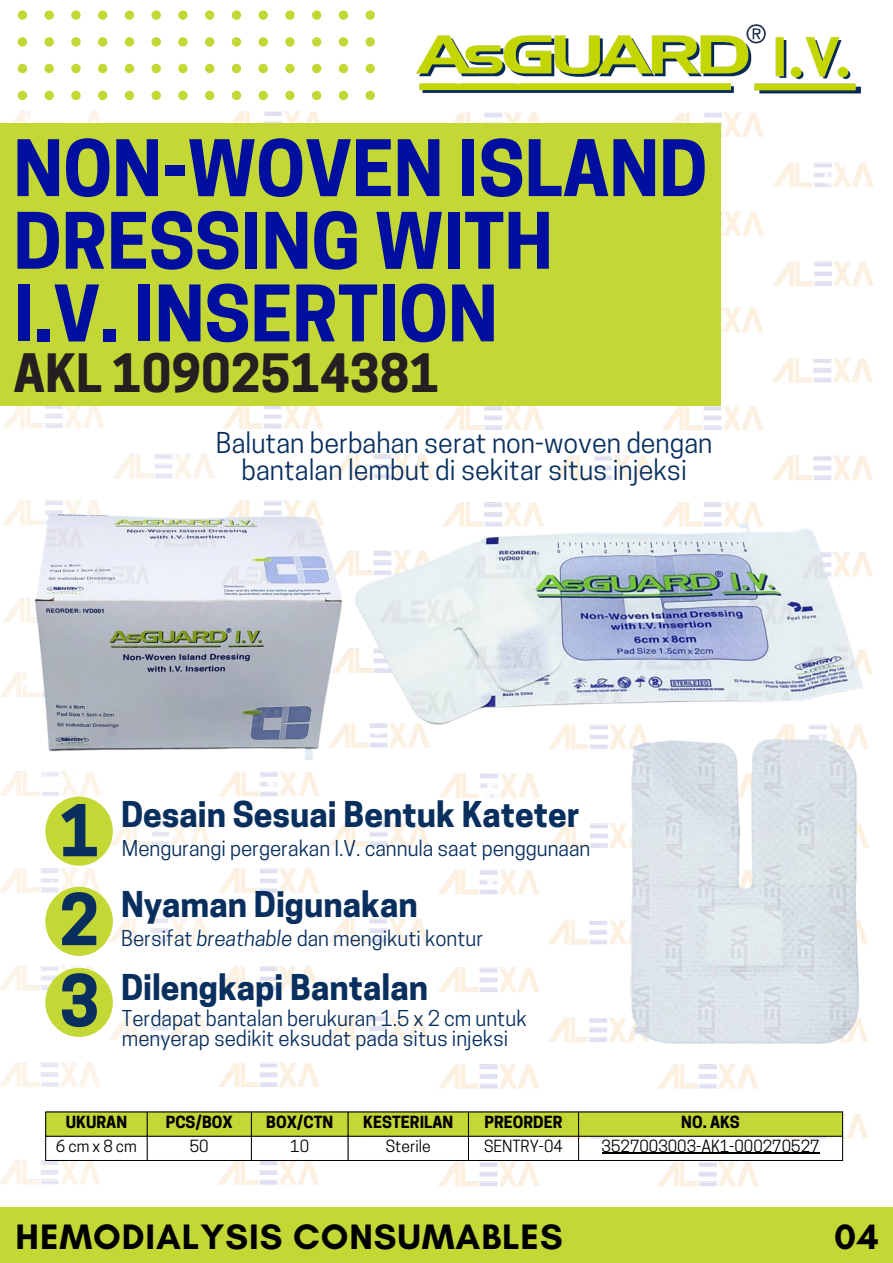
<style>
.page{position:relative;width:893px;height:1263px;background:#fff}
.page>*{position:absolute;margin:0;border:0;box-sizing:border-box;transform-origin:0 0}
.t1{font:700 72.9px/72.6px "Cooper Hewitt";color:#000f9f}
.t2{font:700 66.9px "Cooper Hewitt";color:#082f5e}
.t3{font:700 49.57px "Cooper Hewitt";color:#241f21}
.t4{font:700 36px "Glacial Indifference";letter-spacing:.025em;color:#000}
.t5{font:700 35.85px "Glacial Indifference";color:#000}
.t6{font:700 33.45px "Cooper Hewitt";color:#082f5e}
.t7{font:27px/27px "Cooper Hewitt";color:#082f5e;text-align:center}
.t8{font:20.55px/20px "Cooper Hewitt";color:#082f5e}
.t9{font:700 15.75px "Cooper Hewitt";color:#000}
.t10{font:15.75px "Cooper Hewitt";color:#000}
.t11{font:15.75px "Cooper Hewitt";letter-spacing:.2em;color:#000}
.s1{font-style:italic}
</style>
<div class="page">
<img style="left:3px;top:100px;width:871px;height:561px">
<img style="left:0;top:661px;width:873px;height:526px">
<div style="left:18px;top:10px;width:9px;height:10px;background:#c3d735;border-radius:50%"></div>
<div style="left:44px;top:10px;width:10px;height:10px;background:#c3d735;border-radius:50%"></div>
<svg style="left:71px;top:10px;width:10px;height:10px"></svg>
<div style="left:98px;top:10px;width:9px;height:10px;background:#c3d735;border-radius:50%"></div>
<div style="left:125px;top:10px;width:9px;height:10px;background:#c3d735;border-radius:50%"></div>
<div style="left:151px;top:10px;width:10px;height:10px;background:#c3d735;border-radius:50%"></div>
<div style="left:178px;top:10px;width:10px;height:10px;background:#c3d735;border-radius:50%"></div>
<div style="left:18px;top:37px;width:9px;height:10px;background:#c3d735;border-radius:50%"></div>
<div style="left:44px;top:37px;width:10px;height:10px;background:#c3d735;border-radius:50%"></div>
<svg style="left:71px;top:37px;width:10px;height:10px"></svg>
<div style="left:98px;top:37px;width:9px;height:10px;background:#c3d735;border-radius:50%"></div>
<div style="left:125px;top:37px;width:9px;height:10px;background:#c3d735;border-radius:50%"></div>
<div style="left:151px;top:37px;width:10px;height:10px;background:#c3d735;border-radius:50%"></div>
<svg style="left:178px;top:37px;width:10px;height:10px"></svg>
<div style="left:18px;top:64px;width:9px;height:9px;background:#c3d735;border-radius:50%"></div>
<div style="left:44px;top:64px;width:10px;height:9px;background:#c3d735;border-radius:50%"></div>
<div style="left:71px;top:64px;width:10px;height:9px;background:#c3d735;border-radius:50%"></div>
<div style="left:98px;top:64px;width:9px;height:9px;background:#c3d735;border-radius:50%"></div>
<div style="left:125px;top:64px;width:9px;height:9px;background:#c3d735;border-radius:50%"></div>
<div style="left:151px;top:64px;width:10px;height:9px;background:#c3d735;border-radius:50%"></div>
<div style="left:178px;top:64px;width:10px;height:9px;background:#c3d735;border-radius:50%"></div>
<div style="left:18px;top:91px;width:9px;height:9px;background:#c3d735;border-radius:50%"></div>
<div style="left:44px;top:91px;width:10px;height:9px;background:#c3d735;border-radius:50%"></div>
<div style="left:71px;top:91px;width:10px;height:9px;background:#c3d735;border-radius:50%"></div>
<div style="left:98px;top:91px;width:9px;height:9px;background:#c3d735;border-radius:50%"></div>
<div style="left:125px;top:91px;width:9px;height:9px;background:#c3d735;border-radius:50%"></div>
<div style="left:151px;top:91px;width:10px;height:9px;background:#c3d735;border-radius:50%"></div>
<div style="left:178px;top:91px;width:10px;height:9px;background:#c3d735;border-radius:50%"></div>
<div style="left:205px;top:10px;width:9px;height:10px;background:#c3d735;border-radius:50%"></div>
<div style="left:232px;top:10px;width:9px;height:10px;background:#c3d735;border-radius:50%"></div>
<div style="left:258px;top:10px;width:10px;height:10px;background:#c3d735;border-radius:50%"></div>
<div style="left:285px;top:10px;width:10px;height:10px;background:#c3d735;border-radius:50%"></div>
<div style="left:312px;top:10px;width:9px;height:10px;background:#c3d735;border-radius:50%"></div>
<div style="left:339px;top:10px;width:9px;height:10px;background:#c3d735;border-radius:50%"></div>
<div style="left:365px;top:10px;width:10px;height:10px;background:#c3d735;border-radius:50%"></div>
<div style="left:205px;top:37px;width:9px;height:10px;background:#c3d735;border-radius:50%"></div>
<div style="left:232px;top:37px;width:9px;height:10px;background:#c3d735;border-radius:50%"></div>
<div style="left:258px;top:37px;width:10px;height:10px;background:#c3d735;border-radius:50%"></div>
<svg style="left:285px;top:37px;width:10px;height:10px"></svg>
<div style="left:312px;top:37px;width:9px;height:10px;background:#c3d735;border-radius:50%"></div>
<div style="left:339px;top:37px;width:9px;height:10px;background:#c3d735;border-radius:50%"></div>
<div style="left:365px;top:37px;width:10px;height:10px;background:#c3d735;border-radius:50%"></div>
<div style="left:205px;top:64px;width:9px;height:9px;background:#c3d735;border-radius:50%"></div>
<div style="left:232px;top:64px;width:9px;height:9px;background:#c3d735;border-radius:50%"></div>
<div style="left:258px;top:64px;width:10px;height:9px;background:#c3d735;border-radius:50%"></div>
<div style="left:285px;top:64px;width:10px;height:9px;background:#c3d735;border-radius:50%"></div>
<div style="left:312px;top:64px;width:9px;height:9px;background:#c3d735;border-radius:50%"></div>
<div style="left:339px;top:64px;width:9px;height:9px;background:#c3d735;border-radius:50%"></div>
<div style="left:365px;top:64px;width:10px;height:9px;background:#c3d735;border-radius:50%"></div>
<div style="left:205px;top:91px;width:9px;height:9px;background:#c3d735;border-radius:50%"></div>
<div style="left:232px;top:91px;width:9px;height:9px;background:#c3d735;border-radius:50%"></div>
<div style="left:258px;top:91px;width:10px;height:9px;background:#c3d735;border-radius:50%"></div>
<div style="left:285px;top:91px;width:10px;height:9px;background:#c3d735;border-radius:50%"></div>
<div style="left:312px;top:91px;width:9px;height:9px;background:#c3d735;border-radius:50%"></div>
<div style="left:339px;top:91px;width:9px;height:9px;background:#c3d735;border-radius:50%"></div>
<div style="left:365px;top:91px;width:10px;height:9px;background:#c3d735;border-radius:50%"></div>
<div style="left:0;top:123px;width:721px;height:283px;background:#c3d735"></div>
<div style="left:0;top:1207px;width:893px;height:56px;background:#c3d735"></div>
<img style="left:0;top:485px;width:419px;height:274px">
<img style="left:307px;top:524px;width:561px;height:247px">
<img style="left:581px;top:679px;width:292px;height:426px">
<div style="left:45px;top:796px;width:68px;height:70px;background:#c3d735;border-radius:50%"></div>
<div style="left:45px;top:887px;width:68px;height:69px;background:#c3d735;border-radius:50%"></div>
<div style="left:45px;top:968px;width:68px;height:69px;background:#c3d735;border-radius:50%"></div>
<svg style="left:46px;top:1112px;width:796px;height:24px;background:#bccf33"></svg>
<hr style="left:601px;top:1153px;width:218px;height:1px;background:#000">
<hr style="left:45px;top:1112px;width:1px;height:48px;background:#000">
<hr style="left:147px;top:1112px;width:1px;height:48px;background:#000">
<hr style="left:251px;top:1112px;width:1px;height:48px;background:#000">
<hr style="left:348px;top:1112px;width:1px;height:48px;background:#000">
<hr style="left:468px;top:1112px;width:1px;height:48px;background:#000">
<hr style="left:578px;top:1112px;width:1px;height:48px;background:#000">
<hr style="left:842px;top:1112px;width:1px;height:48px;background:#000">
<hr style="left:45px;top:1111px;width:798px;height:1px;background:#000">
<hr style="left:45px;top:1136px;width:798px;height:1px;background:#000">
<hr style="left:45px;top:1160px;width:798px;height:1px;background:#000">
<img style="left:416px;top:24px;width:445px;height:70px">
<h1 class="t1" style="left:13px;top:142px;width:695px">NON-WOVEN ISLAND<br>DRESSING WITH<br>I.V. INSERTION</h1>
<h3 class="t3" style="left:13px;top:355px;width:427px">AKL 10902514381</h3>
<h3 class="t7" style="left:216px;top:433px;width:498px">Balutan berbahan serat non-woven dengan bantalan lembut di sekitar situs injeksi</h3>
<h2 class="t2" style="left:59px;top:806px;width:42px">1</h2>
<h2 class="t2" style="left:59px;top:895px;width:42px">2</h2>
<h2 class="t2" style="left:59px;top:976px;width:42px">3</h2>
<h3 class="t6" style="left:121px;top:802px;width:460px">Desain Sesuai Bentuk Kateter</h3>
<p class="t8" style="left:122px;top:841px;width:470px">Mengurangi pergerakan I.V. cannula saat penggunaan</p>
<h3 class="t6" style="left:121px;top:891px;width:298px">Nyaman Digunakan</h3>
<p class="t8" style="left:121px;top:931px;width:364px">Bersifat <span class="s1">breathable</span> dan mengikuti kontur</p>
<h3 class="t6" style="left:121px;top:975px;width:309px">Dilengkapi Bantalan</h3>
<p class="t8" style="left:122px;top:1011px;width:406px">Terdapat bantalan berukuran 1.5 x 2 cm untuk menyerap sedikit eksudat pada situs injeksi</p>
<p class="t9" style="left:66px;top:1116px;width:63px">UKURAN</p>
<p class="t9" style="left:166px;top:1116px;width:69px">PCS/BOX</p>
<p class="t9" style="left:266px;top:1116px;width:69px">BOX/CTN</p>
<p class="t9" style="left:363px;top:1116px;width:91px">KESTERILAN</p>
<p class="t9" style="left:484px;top:1116px;width:80px">PREORDER</p>
<p class="t9" style="left:681px;top:1116px;width:60px">NO. AKS</p>
<p class="t11" style="left:56px;top:1140px;width:82px">6cmx8cm</p>
<p class="t10" style="left:190px;top:1140px;width:20px">50</p>
<p class="t10" style="left:290px;top:1140px;width:20px">10</p>
<p class="t10" style="left:386px;top:1140px;width:46px">Sterile</p>
<p class="t10" style="left:484px;top:1140px;width:80px">SENTRY-04</p>
<p class="t10" style="left:601px;top:1140px;width:219px">3527003003-AK1-000270527</p>
<h3 class="t4" style="left:16px;top:1214px;width:548px">HEMODIALYSIS CONSUMABLES</h3>
<h3 class="t5" style="left:834px;top:1215px;width:46px">04</h3>
</div>
